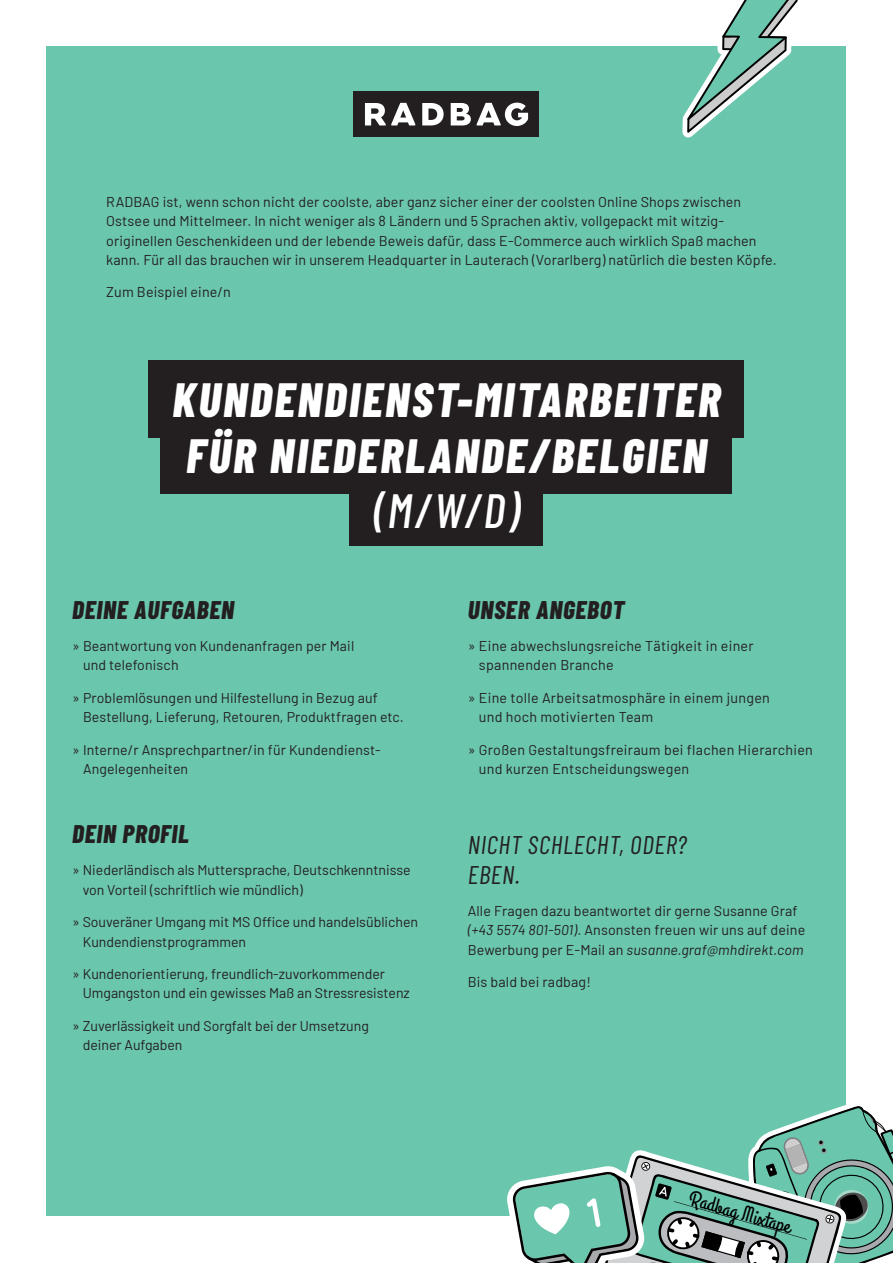
<style>
.page{position:relative;width:893px;height:1263px;background:#fff}
.page>*{position:absolute;margin:0;border:0;box-sizing:border-box;transform-origin:0 0}
.t1{font:italic 800 48px/55.5px "Barlow Condensed";letter-spacing:.05em;color:#fff}
.t2{font:italic 500 48px "Barlow Condensed";color:#fff}
.t3{font:italic 800 25.5px "Barlow Condensed";letter-spacing:.03em;color:#231f20}
.t4{font:italic 25.5px/30px "Barlow Condensed";letter-spacing:.03em;color:#231f20}
.t5{font:21.45px "Grand Hotel";color:#000}
.t6{font:14.25px/19.5px "Barlow";letter-spacing:.01em;color:#231f20}
.t7{font:14.1px/19.5px "Barlow";color:#231f20}
.s1{font-style:italic}
</style>
<div class="page">
<div style="left:47px;top:47px;width:799px;height:1169px;background:#6ac6ad"></div>
<svg style="left:682px;top:0;width:121px;height:137px"></svg>
<svg style="left:507px;top:1105px;width:386px;height:158px"></svg>
<div style="left:354px;top:91px;width:185px;height:46px;background:#231f20"></div>
<svg style="left:422px;top:103px;width:22px;height:22px"></svg>
<svg style="left:451px;top:103px;width:20px;height:22px"></svg>
<svg style="left:365px;top:103px;width:50px;height:22px"></svg>
<svg style="left:477px;top:103px;width:51px;height:23px"></svg>
<div style="left:149px;top:360px;width:595px;height:78px;background:#231f20"></div>
<div style="left:161px;top:416px;width:571px;height:77px;background:#231f20"></div>
<div style="left:350px;top:468px;width:193px;height:78px;background:#231f20"></div>
<p class="t6" style="left:106px;top:191px;width:672px">RADBAG ist, wenn schon nicht der coolste, aber ganz sicher einer der coolsten Online Shops zwischen Ostsee und Mittelmeer. In nicht weniger als 8 Ländern und 5 Sprachen aktiv, vollgepackt mit witzig&shy;originellen Geschenkideen und der lebende Beweis dafür, dass E-Commerce auch wirklich Spaß machen kann. Für all das brauchen wir in unserem Headquarter in Lauterach (Vorarlberg) natürlich die besten Köpfe.</p>
<p class="t6" style="left:106px;top:281px;width:126px">Zum Beispiel eine/n</p>
<h1 class="t1" style="left:173px;top:370px;width:549px">KUNDENDIENST-MITARBEITER<br>FÜR NIEDERLANDE/BELGIEN</h1>
<h1 class="t2" style="left:373px;top:476px;width:148px">(M/W/D)</h1>
<h2 class="t3" style="left:72px;top:591px;width:163px">DEINE AUFGABEN</h2>
<p class="t7" style="left:83px;top:635px;width:273px;text-indent:-11px">» Beantwortung von Kundenanfragen per Mail und telefonisch</p>
<p class="t7" style="left:83px;top:687px;width:322px;text-indent:-11px">» Problemlösungen und Hilfestellung in Bezug auf<br>Bestellung, Lieferung, Retouren, Produktfragen etc.</p>
<p class="t7" style="left:83px;top:739px;width:299px;text-indent:-11px">» Interne/r Ansprechpartner/in für Kundendienst-<br>Angelegenheiten</p>
<h2 class="t3" style="left:72px;top:816px;width:118px">DEIN PROFIL</h2>
<p class="t7" style="left:83px;top:859px;width:329px;text-indent:-10px">» Niederländisch als Muttersprache, Deutschkenntnisse von Vorteil (schriftlich wie mündlich)</p>
<p class="t7" style="left:83px;top:911px;width:337px;text-indent:-10px">» Souveräner Umgang mit MS Office und handelsüblichen<br>Kundendienstprogrammen</p>
<p class="t7" style="left:83px;top:963px;width:329px;text-indent:-10px">» Kundenorientierung, freundlich-zuvorkommender<br>Umgangston und ein gewisses Maß an Stressresistenz</p>
<p class="t7" style="left:83px;top:1015px;width:288px;text-indent:-10px">» Zuverlässigkeit und Sorgfalt bei der Umsetzung deiner Aufgaben</p>
<h2 class="t3" style="left:468px;top:591px;width:158px">UNSER ANGEBOT</h2>
<p class="t6" style="left:479px;top:635px;width:276px;text-indent:-11px">» Eine abwechslungsreiche Tätigkeit in einer spannenden Branche</p>
<p class="t6" style="left:479px;top:687px;width:293px;text-indent:-11px">» Eine tolle Arbeitsatmosphäre in einem jungen und hoch motivierten Team</p>
<p class="t6" style="left:479px;top:738px;width:336px;text-indent:-11px">» Großen Gestaltungsfreiraum bei flachen Hierarchien und kurzen Entscheidungswegen</p>
<h2 class="t4" style="left:468px;top:827px;width:220px">NICHT SCHLECHT, ODER?<br>EBEN.</h2>
<p class="t6" style="left:468px;top:900px;width:339px">Alle Fragen dazu beantwortet dir gerne Susanne Graf <span class="s1">(+43 5574 801-501)</span>. Ansonsten freuen wir uns auf deine<br>Bewerbung per E-Mail an <span class="s1">susanne.graf@mhdirekt.com</span></p>
<p class="t6" style="left:468px;top:971px;width:125px">Bis bald bei radbag!</p>
<h3 class="t5" style="left:693px;top:1184px;width:107px;rotate:16deg">Radbag Mixtape</h3>
</div>
